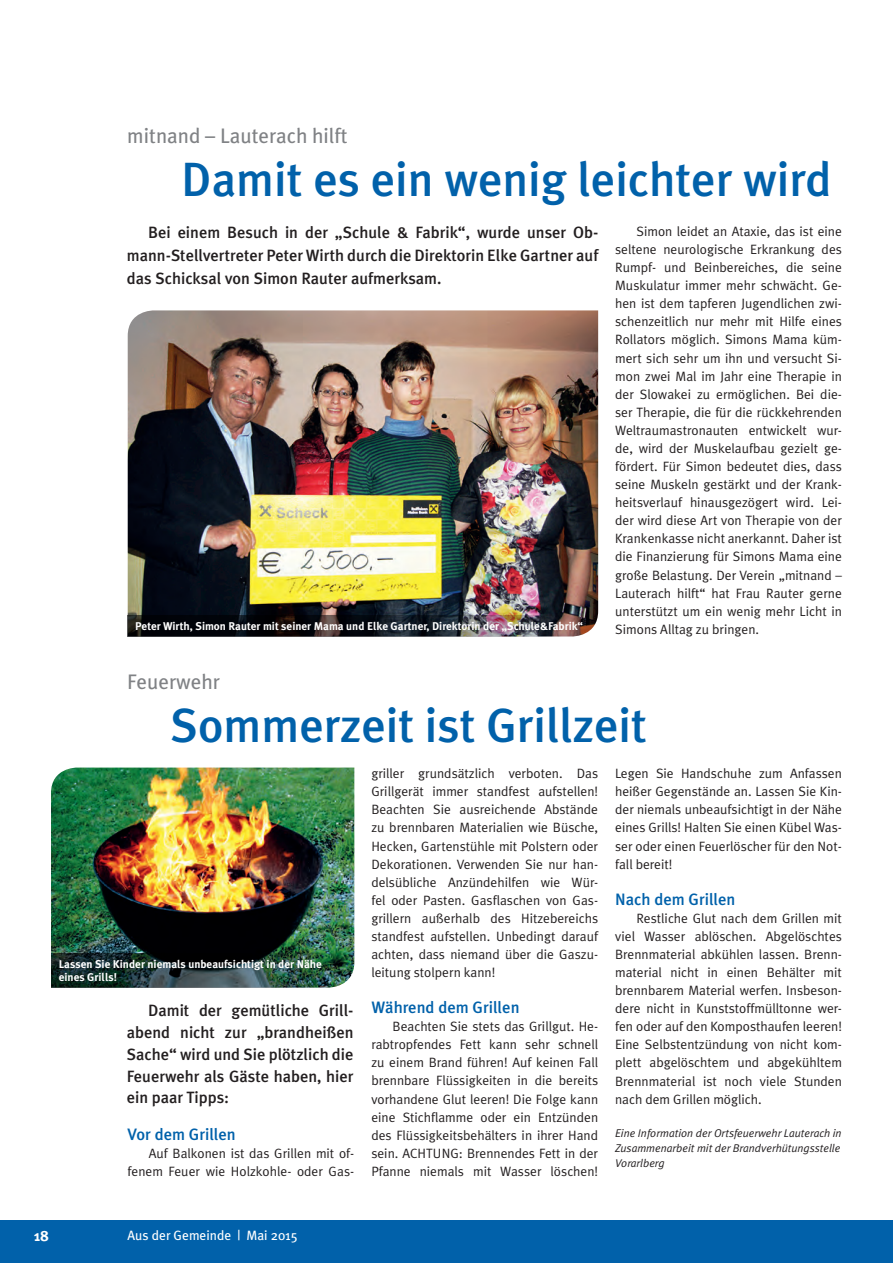
<style>
.page{position:relative;width:893px;height:1263px;background:#fff}
.page>*{position:absolute;margin:0;border:0;box-sizing:border-box;transform-origin:0 0}
.t1{font:500 48px "Meta Plus";color:#0161aa}
.t2{font:21px "Meta Plus";color:#808285}
.t3{font:500 16.5px "Meta Plus";color:#0161aa}
.t4{font:500 16.35px/21.8px "Meta Plus";color:#231f20;text-align:justify}
.t5{font:700 15px "Meta Plus";color:#fff}
.t6{font:13.5px/18.1px "Meta Plus Normal";color:#231f20;text-align:justify}
.t7{font:13.5px "Meta Plus";color:#fff}
.t8{font:700 11.25px/13.5px "Meta Plus";color:#fff}
.t9{font:italic 11.25px/15px "Meta Plus Normal";color:#231f20;text-align:justify}
</style>
<div class="page">
<div style="left:0;top:1220px;width:892px;height:43px;background:#0161aa"></div>
<img style="left:51px;top:767px;width:303px;height:220px">
<img style="left:51px;top:953px;width:281px;height:34px">
<img style="left:128px;top:310px;width:470px;height:326px">
<img style="left:128px;top:615px;width:448px;height:21px">
<h2 class="t2" style="left:127px;top:124px;width:222px">mitnand – Lauterach hilft</h2>
<h1 class="t1" style="left:181px;top:152px;width:652px">Damit es ein wenig leichter wird</h1>
<p class="t4" style="left:127px;top:220px;width:473px;line-height:23.2px;text-indent:21px">Bei einem Besuch in der „Schule &amp; Fabrik“, wurde unser Ob&shy;mann-Stellvertreter Peter Wirth durch die Direktorin Elke Gartner auf das Schicksal von Simon Rauter aufmerksam.</p>
<p class="t6" style="left:615px;top:222px;width:228px;text-indent:21px">Simon leidet an Ataxie, das ist eine seltene neurologische Erkrankung des Rumpf- und Beinbereiches, die seine Muskulatur immer mehr schwächt. Ge&shy;hen ist dem tapferen Jugendlichen zwi&shy;schenzeitlich nur mehr mit Hilfe eines Rollators möglich. Simons Mama küm&shy;mert sich sehr um ihn und versucht Si&shy;mon zwei Mal im Jahr eine Therapie in der Slowakei zu ermöglichen. Bei die&shy;ser Therapie, die für die rückkehrenden Weltraumastronauten entwickelt wur&shy;de, wird der Muskelaufbau gezielt ge&shy;fördert. Für Simon bedeutet dies, dass seine Muskeln gestärkt und der Krank&shy;heitsverlauf hinausgezögert wird. Lei&shy;der wird diese Art von Therapie von der Krankenkasse nicht anerkannt. Daher ist die Finanzierung für Simons Mama eine große Belastung. Der Verein „mitnand – Lauterach hilft“ hat Frau Rauter gerne unterstützt um ein wenig mehr Licht in Simons Alltag zu bringen.</p>
<p class="t8" style="left:135px;top:619px;width:449px">Peter Wirth, Simon Rauter mit seiner Mama und Elke Gartner, Direktorin der „Schule&amp;Fabrik“</p>
<h2 class="t2" style="left:127px;top:670px;width:94px">Feuerwehr</h2>
<h1 class="t1" style="left:170px;top:698px;width:478px">Sommerzeit ist Grillzeit</h1>
<p class="t8" style="left:59px;top:957px;width:265px">Lassen Sie Kinder niemals unbeaufsichtigt in der Nähe eines Grills!</p>
<p class="t4" style="left:127px;top:1000px;width:228px;text-indent:21px">Damit der gemütliche Grill&shy;abend nicht zur „brandheißen Sache“ wird und Sie plötzlich die Feuerwehr als Gäste haben, hier ein paar Tipps:</p>
<p class="t3" style="left:128px;top:1124px;width:110px">Vor dem Grillen</p>
<p class="t6" style="left:128px;top:1144px;width:228px;text-align:right">Auf Balkonen ist das Grillen mit of&shy;fenem Feuer wie Holzkohle- oder Gas-</p>
<p class="t6" style="left:371px;top:764px;width:228px">griller grundsätzlich verboten. Das Grillgerät immer standfest aufstellen!<br>Beachten Sie ausreichende Abstände zu brennbaren Materialien wie Büsche, Hecken, Gartenstühle mit Polstern oder Dekorationen. Verwenden Sie nur han&shy;delsübliche Anzündehilfen wie Wür&shy;fel oder Pasten. Gasflaschen von Gas&shy;grillern außerhalb des Hitzebereichs standfest aufstellen. Unbedingt darauf achten, dass niemand über die Gaszu&shy;leitung stolpern kann!</p>
<p class="t3" style="left:371px;top:998px;width:150px">Während dem Grillen</p>
<p class="t6" style="left:371px;top:1017px;width:228px;text-indent:21px">Beachten Sie stets das Grillgut. He&shy;rabtropfendes Fett kann sehr schnell zu einem Brand führen! Auf keinen Fall brennbare Flüssigkeiten in die bereits vorhandene Glut leeren! Die Folge kann eine Stichflamme oder ein Entzünden des Flüssigkeitsbehälters in ihrer Hand sein. ACHTUNG: Brennendes Fett in der Pfanne niemals mit Wasser löschen!</p>
<p class="t6" style="left:615px;top:764px;width:228px">Legen Sie Handschuhe zum Anfassen heißer Gegenstände an. Lassen Sie Kin&shy;der niemals unbeaufsichtigt in der Nähe eines Grills! Halten Sie einen Kübel Was&shy;ser oder einen Feuerlöscher für den Not&shy;fall bereit!</p>
<p class="t3" style="left:615px;top:889px;width:122px">Nach dem Grillen</p>
<p class="t6" style="left:615px;top:909px;width:228px;text-indent:21px">Restliche Glut nach dem Grillen mit viel Wasser ablöschen. Abgelöschtes Brennmaterial abkühlen lassen. Brenn&shy;material nicht in einen Behälter mit brennbarem Material werfen. Insbeson&shy;dere nicht in Kunststoffmülltonne wer&shy;fen oder auf den Komposthaufen leeren!<br>Eine Selbstentzündung von nicht kom&shy;plett abgelöschtem und abgekühltem Brennmaterial ist noch viele Stunden nach dem Grillen möglich.</p>
<p class="t9" style="left:615px;top:1125px;width:228px">Eine Information der Ortsfeuerwehr Lauterach in Zusammenarbeit mit der Brandverhütungsstelle Vorarlberg</p>
<p class="t5" style="left:34px;top:1227px;width:17px">18</p>
<p class="t7" style="left:128px;top:1228px;width:172px">Aus der Gemeinde | Mai 2015</p>
</div>
